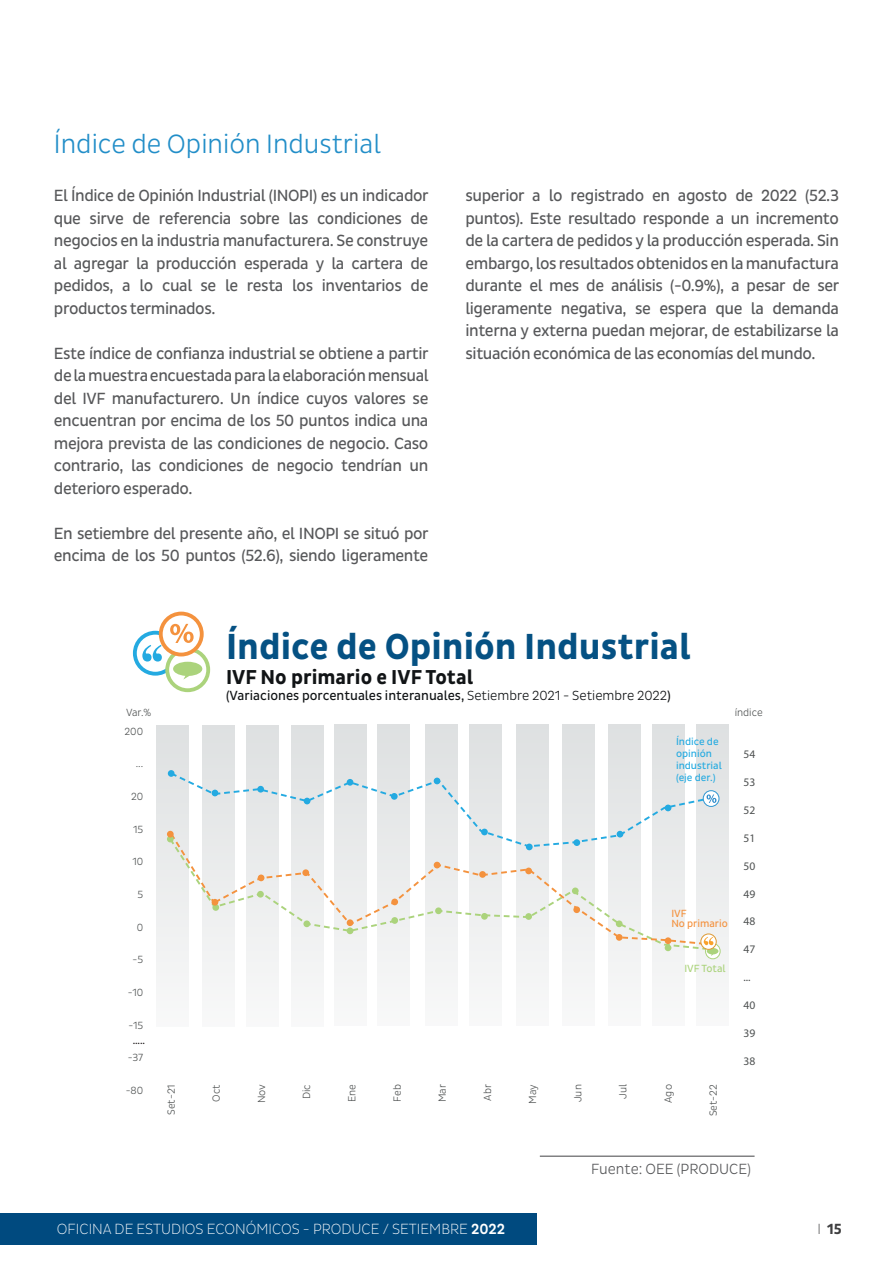
<style>
.page{position:relative;width:893px;height:1263px;background:#fff}
.page>*{position:absolute;margin:0;border:0;box-sizing:border-box;transform-origin:0 0}
.t1{font:700 36.9px "Pluto Sans Cond";color:#055183}
.t2{font:300 27px "Pluto Sans Cond";color:#228ec8}
.t3{font:700 20.55px "Pluto Sans Cond";color:#111416}
.t4{font:16.5px/22.5px "Pluto Sans Cond";letter-spacing:-.025em;color:#57585a;text-align:justify}
.t5{font:300 15px "Pluto Sans Cond Ex";color:#fff}
.t6{font:300 15px "Pluto Sans Cond";color:#57585a}
.t7{font:700 15px "Pluto Sans Cond";color:#3e3e3f}
.t8{font:13.5px "Pluto Sans Cond";color:#111416}
.t9{font:condensed 11.55px "Myriad Pro";color:#4f5252}
.t10{font:11.55px "Myriad Pro";color:#231f20}
.t11{font:300 10.5px "Pluto Sans Cond";color:#4f5252}
.t12{font:10.5px/9.6px "Pluto Sans Cond";color:#f4923e}
.t13{font:10.5px "Pluto Sans Cond";color:#abd37c}
.t14{font:10.2px/11.9px "Pluto Sans Cond";color:#24aae1}
.s1{font-weight:300}
.s2{font-family:"Pluto Sans Cond";font-weight:500}
.s3{font-family:"Pluto Sans Cond Ex";font-weight:300}
</style>
<div class="page">
<div style="left:0;top:1213px;width:536px;height:32px;background:#004a7f"></div>
<svg style="left:156px;top:724px;width:573px;height:259px"></svg>
<div style="left:133px;top:631px;width:45px;height:45px;border:4px solid #24aae1;border-radius:50%"></div>
<svg style="left:167px;top:649px;width:41px;height:41px"></svg>
<div style="left:165px;top:647px;width:45px;height:45px;border:4px solid #abd37c;border-radius:50%"></div>
<svg style="left:161px;top:613px;width:41px;height:41px"></svg>
<div style="left:159px;top:612px;width:45px;height:44px;border:4px solid #f4923e;border-radius:50%"></div>
<svg style="left:170px;top:624px;width:24px;height:19px"></svg>
<svg style="left:142px;top:645px;width:20px;height:16px"></svg>
<svg style="left:173px;top:662px;width:29px;height:17px"></svg>
<svg style="left:705px;top:943px;width:15px;height:16px"></svg>
<div style="left:705px;top:943px;width:16px;height:16px;border:1px solid #abd37c;border-radius:50%"></div>
<div style="left:703px;top:790px;width:16px;height:17px;border:1px solid #2f97d3;border-radius:50%"></div>
<div style="left:167px;top:836px;width:7px;height:6px;background:#abd37c;border-radius:50%"></div>
<div style="left:167px;top:831px;width:7px;height:6px;background:#f4923e;border-radius:50%"></div>
<svg style="left:169px;top:771px;width:549px;height:185px"></svg>
<div style="left:257px;top:786px;width:7px;height:6px;background:#24aae1;border-radius:50%"></div>
<div style="left:258px;top:874px;width:6px;height:7px;background:#f4923e;border-radius:50%"></div>
<div style="left:257px;top:891px;width:7px;height:6px;background:#abd37c;border-radius:50%"></div>
<hr style="left:540px;top:1155px;width:215px;height:2px;background:#57585a">
<p class="t2" style="left:54px;top:128px;width:329px">Índice de Opinión Industrial</p>
<p class="t4" style="left:54px;top:185px;width:376px">El Índice de Opinión Industrial (INOPI) es un indicador que sirve de referencia sobre las condiciones de negocios en la industria manufacturera. Se construye al agregar la producción esperada y la cartera de pedidos, a lo cual se le resta los inventarios de productos terminados.</p>
<p class="t4" style="left:54px;top:342px;width:376px">Este índice de confianza industrial se obtiene a partir de la muestra encuestada para la elaboración mensual del IVF manufacturero. Un índice cuyos valores se encuentran por encima de los 50 puntos indica una mejora prevista de las condiciones de negocio. Caso contrario, las condiciones de negocio tendrían un deterioro esperado.</p>
<p class="t4" style="left:54px;top:522px;width:376px">En setiembre del presente año, el INOPI se situó por encima de los 50 puntos (52.6), siendo ligeramente</p>
<p class="t4" style="left:465px;top:185px;width:375px">superior a lo registrado en agosto de 2022 (52.3 puntos). Este resultado responde a un incremento de la cartera de pedidos y la producción esperada. Sin embargo, los resultados obtenidos en la manufactura durante el mes de análisis (-0.9%), a pesar de ser ligeramente negativa, se espera que la demanda interna y externa puedan mejorar, de estabilizarse la situación económica de las economías del mundo.</p>
<p class="t1" style="left:226px;top:626px;width:466px">Índice de Opinión Industrial</p>
<p class="t3" style="left:226px;top:665px;width:249px">IVF No primario e IVF Total</p>
<p class="t8" style="left:226px;top:688px;width:446px">(Variaciones porcentuales interanuales, <span class="s1">Setiembre 2021 - Setiembre 2022</span>)</p>
<p class="t11" style="left:126px;top:706px;width:27px">Var.%</p>
<p class="t11" style="left:735px;top:706px;width:29px">índice</p>
<p class="t11" style="left:125px;top:725px;width:20px">200</p>
<p class="t11" style="left:136px;top:758px;width:9px">...</p>
<p class="t11" style="left:131px;top:790px;width:14px">20</p>
<p class="t11" style="left:133px;top:823px;width:12px">15</p>
<p class="t11" style="left:132px;top:856px;width:12px">10</p>
<p class="t11" style="left:137px;top:888px;width:7px">5</p>
<p class="t11" style="left:137px;top:921px;width:8px">0</p>
<p class="t11" style="left:133px;top:954px;width:12px">-5</p>
<p class="t11" style="left:128px;top:986px;width:17px">-10</p>
<p class="t11" style="left:128px;top:1019px;width:16px">-15</p>
<p class="t11" style="left:128px;top:1052px;width:17px">-37</p>
<p class="t11" style="left:126px;top:1084px;width:19px">-80</p>
<p class="t10" style="left:133px;top:1033px;width:13px">.....</p>
<p class="t14" style="left:676px;top:736px;width:47px">Índice de opinión industrial (eje der.)</p>
<p class="t12" style="left:671px;top:909px;width:58px">IVF<br>No primario</p>
<p class="t13" style="left:684px;top:962px;width:43px">IVF Total</p>
<p class="t11" style="left:165px;top:1115px;width:32px;rotate:-90deg">Set-21</p>
<p class="t11" style="left:210px;top:1101px;width:19px;rotate:-90deg">Oct</p>
<p class="t11" style="left:256px;top:1103px;width:21px;rotate:-90deg">Nov</p>
<p class="t11" style="left:301px;top:1099px;width:16px;rotate:-90deg">Dic</p>
<p class="t11" style="left:346px;top:1102px;width:19px;rotate:-90deg">Ene</p>
<p class="t11" style="left:391px;top:1102px;width:19px;rotate:-90deg">Feb</p>
<p class="t11" style="left:436px;top:1102px;width:20px;rotate:-90deg">Mar</p>
<p class="t11" style="left:481px;top:1100px;width:18px;rotate:-90deg">Abr</p>
<p class="t11" style="left:527px;top:1103px;width:21px;rotate:-90deg">May</p>
<p class="t11" style="left:572px;top:1102px;width:20px;rotate:-90deg">Jun</p>
<p class="t11" style="left:617px;top:1099px;width:16px;rotate:-90deg">Jul</p>
<p class="t11" style="left:662px;top:1103px;width:20px;rotate:-90deg">Ago</p>
<p class="t11" style="left:707px;top:1116px;width:33px;rotate:-90deg">Set-22</p>
<p class="t9" style="left:743px;top:747px;width:13px">54</p>
<p class="t9" style="left:743px;top:775px;width:13px">53</p>
<p class="t9" style="left:743px;top:803px;width:13px">52</p>
<p class="t9" style="left:743px;top:831px;width:13px">51</p>
<p class="t9" style="left:743px;top:859px;width:13px">50</p>
<p class="t9" style="left:743px;top:886px;width:13px">49</p>
<p class="t9" style="left:743px;top:914px;width:13px">48</p>
<p class="t9" style="left:743px;top:942px;width:13px">47</p>
<p class="t9" style="left:743px;top:970px;width:9px">...</p>
<p class="t9" style="left:743px;top:998px;width:13px">40</p>
<p class="t9" style="left:743px;top:1026px;width:13px">39</p>
<p class="t9" style="left:743px;top:1054px;width:13px">38</p>
<p class="t6" style="left:591px;top:1160px;width:162px">Fuente: OEE (PRODUCE)</p>
<p class="t5" style="left:57px;top:1221px;width:450px">OFICINA DE ESTUDIOS ECONÓMICOS - PRODUCE / SETIEMBRE <span class="s2">2022</span></p>
<p class="t7" style="left:817px;top:1221px;width:26px"><span class="s3">I</span> 15</p>
</div>
